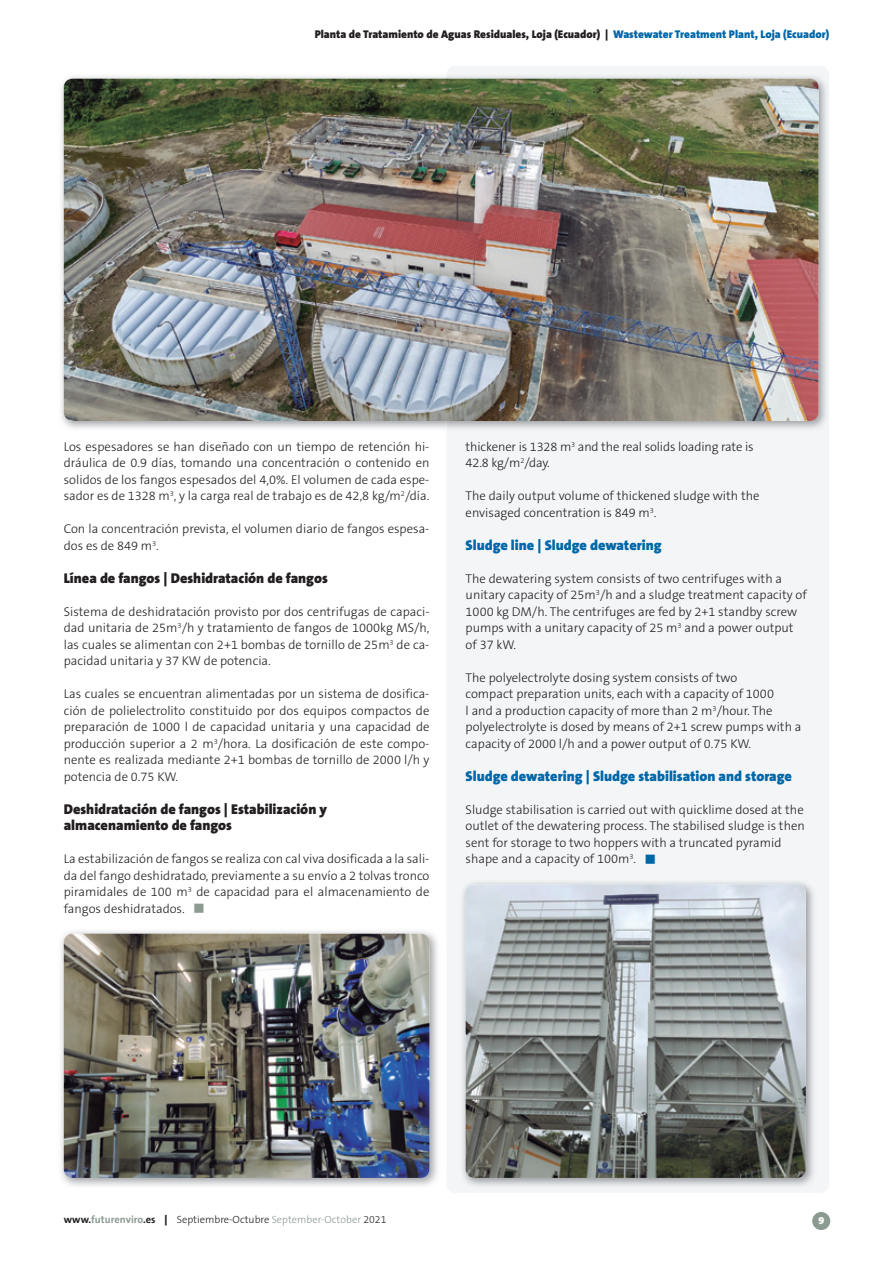
<style>
.page{position:relative;width:893px;height:1263px;background:#fff}
.page>*{position:absolute;margin:0;border:0;box-sizing:border-box;transform-origin:0 0}
.t1{font:900 14.25px/16.5px "The Sans B9";color:#231f20}
.t2{font:900 14.25px "The Sans B9";color:#0068a9}
.t3{font:300 12.75px/16.5px "The Sans B3";color:#231f20}
.t4{font:900 11.25px "The Sans B9";color:#231f20}
.t5{font:300 10.5px "The Sans B3";color:#231f20}
.t6{font:900 10.5px "The Sans B9";color:#fff}
.s1{color:#0068a9}
.s2{color:#8b9b92}
.s3{font-family:"The Sans B7";font-weight:700}
.s4{font-family:"The Sans B7";font-weight:700;color:#8b9b92}
.s5{font-family:"The Sans B9";font-weight:900}
</style>
<div class="page">
<div style="left:812px;top:1212px;width:18px;height:18px;background:#8b9b92;border-radius:50%"></div>
<div style="left:446px;top:66px;width:383px;height:1127px;background:#f3f5f7;border-radius:9px"></div>
<img style="left:61px;top:76px;width:765px;height:353px">
<img style="left:64px;top:79px;width:755px;height:342px">
<img style="left:61px;top:931px;width:377px;height:255px">
<img style="left:64px;top:934px;width:365px;height:244px">
<img style="left:463px;top:882px;width:351px;height:304px">
<img style="left:466px;top:884px;width:340px;height:294px">
<p class="t4" style="left:315px;top:28px;width:516px">Planta de Tratamiento de Aguas Residuales, Loja (Ecuador) | <span class="s1">Wastewater Treatment Plant, Loja (Ecuador)</span></p>
<p class="t3" style="left:64px;top:439px;width:367px;text-align:justify">Los espesadores se han diseñado con un tiempo de retención hi&shy;dráulica de 0.9 días, tomando una concentración o contenido en solidos de los fangos espesados del 4,0%. El volumen de cada espe&shy;sador es de 1328 m<sup>3</sup>, y la carga real de trabajo es de 42,8 kg/m<sup>2</sup>/día.</p>
<p class="t3" style="left:64px;top:521px;width:367px">Con la concentración prevista, el volumen diario de fangos espesa&shy;dos es de 849 m<sup>3</sup>.</p>
<p class="t1" style="left:64px;top:570px;width:266px">Línea de fangos | Deshidratación de fangos</p>
<p class="t3" style="left:64px;top:604px;width:367px;text-align:justify">Sistema de deshidratación provisto por dos centrifugas de capaci&shy;dad unitaria de 25m<sup>3</sup>/h y tratamiento de fangos de 1000kg MS/h, las cuales se alimentan con 2+1 bombas de tornillo de 25m<sup>3</sup> de ca&shy;pacidad unitaria y 37 KW de potencia.</p>
<p class="t3" style="left:64px;top:686px;width:367px;text-align:justify">Las cuales se encuentran alimentadas por un sistema de dosifica&shy;ción de polielectrolito constituido por dos equipos compactos de preparación de 1000 l de capacidad unitaria y una capacidad de producción superior a 2 m<sup>3</sup>/hora. La dosificación de este compo&shy;nente es realizada mediante 2+1 bombas de tornillo de 2000 l/h y potencia de 0.75 KW.</p>
<p class="t1" style="left:64px;top:801px;width:265px">Deshidratación de fangos | Estabilización y almacenamiento de fangos</p>
<p class="t3" style="left:64px;top:851px;width:367px;text-align:justify">La estabilización de fangos se realiza con cal viva dosificada a la sali&shy;da del fango deshidratado, previamente a su envío a 2 tolvas tronco piramidales de 100 m<sup>3</sup> de capacidad para el almacenamiento de fangos deshidratados. <span class="s2">■</span></p>
<p class="t3" style="left:466px;top:439px;width:290px">thickener is 1328 m<sup>3</sup> and the real solids loading rate is<br>42.8 kg/m<sup>2</sup>/day.</p>
<p class="t3" style="left:466px;top:488px;width:295px">The daily output volume of thickened sludge with the envisaged concentration is 849 m<sup>3</sup>.</p>
<p class="t2" style="left:466px;top:537px;width:198px">Sludge line | Sludge dewatering</p>
<p class="t3" style="left:466px;top:571px;width:343px">The dewatering system consists of two centrifuges with a unitary capacity of 25m<sup>3</sup>/h and a sludge treatment capacity of 1000 kg DM/h. The centrifuges are fed by 2+1 standby screw pumps with a unitary capacity of 25 m<sup>3</sup> and a power output of 37 kW.</p>
<p class="t3" style="left:466px;top:670px;width:337px">The polyelectrolyte dosing system consists of two<br>compact preparation units, each with a capacity of 1000<br>l and a production capacity of more than 2 m<sup>3</sup>/hour. The polyelectrolyte is dosed by means of 2+1 screw pumps with a capacity of 2000 l/h and a power output of 0.75 KW.</p>
<p class="t2" style="left:466px;top:768px;width:328px">Sludge dewatering | Sludge stabilisation and storage</p>
<p class="t3" style="left:466px;top:802px;width:341px">Sludge stabilisation is carried out with quicklime dosed at the outlet of the dewatering process. The stabilised sludge is then sent for storage to two hoppers with a truncated pyramid shape and a capacity of 100m<sup>3</sup>. <span class="s1">■</span></p>
<p class="t5" style="left:64px;top:1214px;width:324px"><span class="s3">www.</span><span class="s4">futurenviro</span><span class="s3">.es</span> <span class="s5">|</span> Septiembre-Octubre <span class="s2">September-October</span> 2021</p>
<p class="t6" style="left:818px;top:1215px;width:7px">9</p>
</div>
